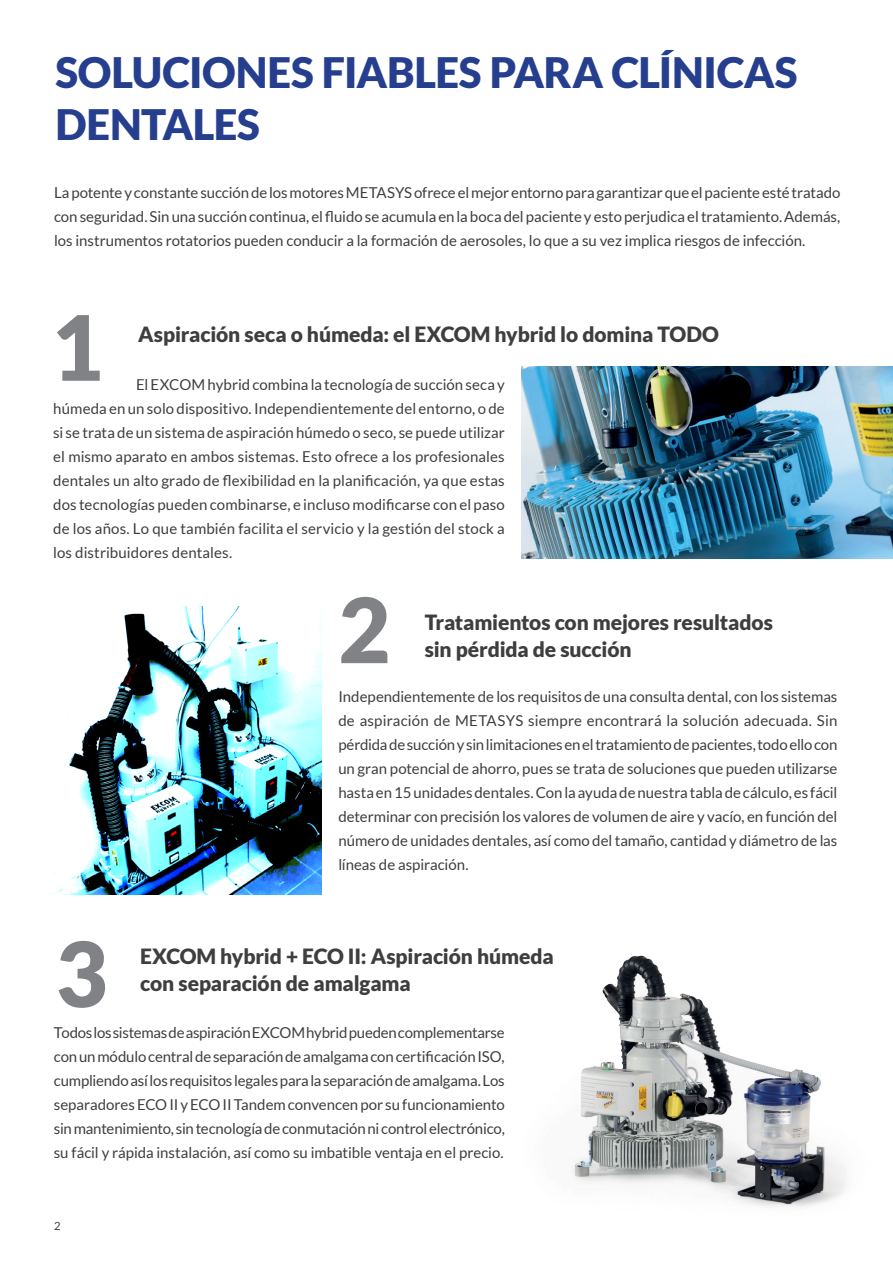
<style>
.page{position:relative;width:893px;height:1263px;background:#fff}
.page>*{position:absolute;margin:0;border:0;box-sizing:border-box;transform-origin:0 0}
.blau{font:900 90px "Lato";color:#808285}
.t1{font:900 42px/52.5px "Lato";letter-spacing:-.01em;color:#253f8e}
.t2{font:900 21px "Lato";letter-spacing:-.005em;color:#3e3e3f}
.Blocksatz_Lato_Regular_10_ANTHRA{font:15px/24px "Lato";color:#3e3e3f;text-align:justify}
.t3{font:11.25px "Lato";color:#3e3e3f}
</style>
<div class="page">
<img style="left:49px;top:606px;width:272px;height:288px">
<img style="left:522px;top:367px;width:371px;height:191px">
<img style="left:572px;top:955px;width:274px;height:252px">
<p class="t1" style="left:56px;top:45px;width:744px">SOLUCIONES FIABLES PARA CLÍNICAS<br>DENTALES</p>
<p class="Blocksatz_Lato_Regular_10_ANTHRA" style="left:54px;top:180px;width:788px">La potente y constante succión de los motores METASYS ofrece el mejor entorno para garantizar que el paciente esté tratado con seguridad. Sin una succión continua, el fluido se acumula en la boca del paciente y esto perjudica el tratamiento. Además, los instrumentos rotatorios pueden conducir a la formación de aerosoles, lo que a su vez implica riesgos de infección.</p>
<p class="blau" style="left:51px;top:295px;width:54px">1</p>
<p class="t2" style="left:138px;top:322px;width:582px">Aspiración seca o húmeda: el EXCOM hybrid lo domina TODO</p>
<p class="Blocksatz_Lato_Regular_10_ANTHRA" style="left:53px;top:372px;width:453px;text-indent:83px">El EXCOM hybrid combina la tecnología de succión seca y húmeda en un solo dispositivo. Independientemente del entorno, o de si se trata de un sistema de aspiración húmedo o seco, se puede utilizar el mismo aparato en ambos sistemas. Esto ofrece a los profesionales dentales un alto grado de flexibilidad en la planificación, ya que estas dos tecnologías pueden combinarse, e incluso modificarse con el paso de los años. Lo que también facilita el servicio y la gestión del stock a los distribuidores dentales.</p>
<p class="blau" style="left:338px;top:577px;width:54px">2</p>
<p class="t2" style="left:425px;top:610px;width:350px">Tratamientos con mejores resultados</p>
<p class="t2" style="left:425px;top:637px;width:208px">sin pérdida de succión</p>
<p class="blau" style="left:55px;top:921px;width:54px">3</p>
<p class="Blocksatz_Lato_Regular_10_ANTHRA" style="left:338px;top:684px;width:501px">Independientemente de los requisitos de una consulta dental, con los sistemas de aspiración de METASYS siempre encontrará la solución adecuada. Sin pérdida de succión y sin limitaciones en el tratamiento de pacientes, todo ello con un gran potencial de ahorro, pues se trata de soluciones que pueden utilizarse hasta en 15 unidades dentales. Con la ayuda de nuestra tabla de cálculo, es fácil determinar con precisión los valores de volumen de aire y vacío, en función del número de unidades dentales, así como del tamaño, cantidad y diámetro de las líneas de aspiración.</p>
<p class="t2" style="left:140px;top:944px;width:415px">EXCOM hybrid + ECO II: Aspiración húmeda</p>
<p class="t2" style="left:140px;top:971px;width:272px">con separación de amalgama</p>
<p class="Blocksatz_Lato_Regular_10_ANTHRA" style="left:54px;top:1020px;width:452px">Todos los sistemas de aspiración EXCOM hybrid pueden complementarse con un módulo central de separación de amalgama con certificación ISO, cumpliendo así los requisitos legales para la separación de amalgama. Los separadores ECO II y ECO II Tandem convencen por su funcionamiento sin mantenimiento, sin tecnología de conmutación ni control electrónico, su fácil y rápida instalación, así como su imbatible ventaja en el precio.</p>
<p class="t3" style="left:54px;top:1220px;width:8px">2</p>
</div>
